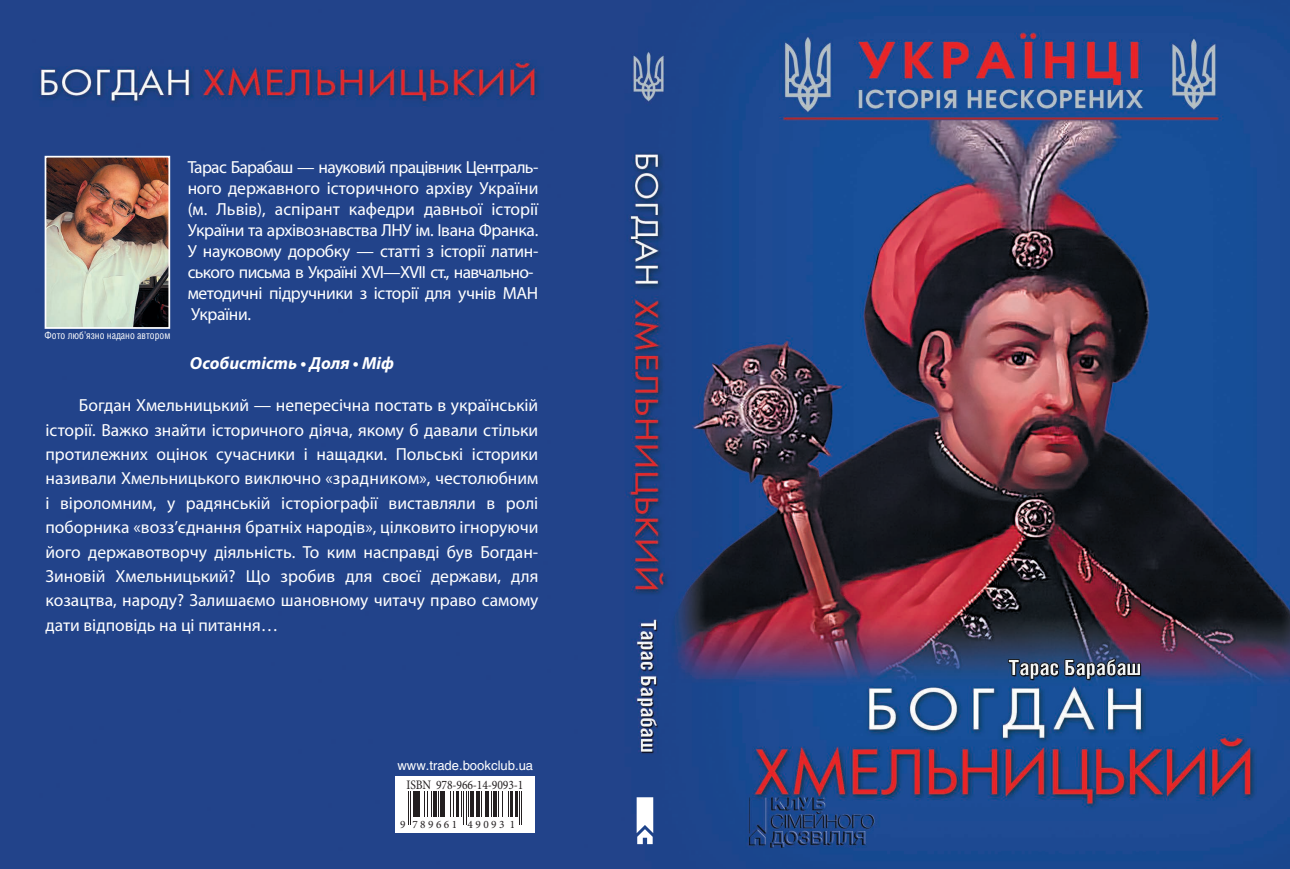
<style>
.page{position:relative;width:1290px;height:869px;background:#fff}
.page>*{position:absolute;margin:0;border:0;box-sizing:border-box;transform-origin:0 0}
.t1{font:17.5px/24.3px "Myriad Pro";letter-spacing:-.02em;color:#fff}
.t2{font:italic 700 17.5px "Myriad Pro";color:#fff}
.t3{font:12.95px "Helios";color:#fff}
.t4{font:12.95px "Minion Pro";letter-spacing:-.01em;color:#231f20;scale:.9 1}
.t5{font:11.2px "Minion Pro";letter-spacing:.22em;color:#231f20}
.t6{font:10.5px "Helios Cond";color:#fff;scale:.95 1}
</style>
<div class="page">
<img style="left:0;top:0;width:1290px;height:868px">
<svg style="left:637px;top:796px;width:16px;height:47px"></svg>
<div style="left:395px;top:776px;width:140px;height:57px;background:#fff"></div>
<hr style="left:408px;top:791px;width:1px;height:33px;background:#231f20">
<hr style="left:410px;top:791px;width:1px;height:33px;background:#231f20">
<hr style="left:413px;top:791px;width:3px;height:26px;background:#231f20">
<hr style="left:418px;top:791px;width:2px;height:26px;background:#231f20">
<svg style="left:424px;top:791px;width:8px;height:26px"></svg>
<hr style="left:433px;top:791px;width:4px;height:26px;background:#231f20">
<svg style="left:438px;top:791px;width:1px;height:26px"></svg>
<div style="left:440px;top:791px;width:5px;height:26px;background:#231f20"></div>
<svg style="left:450px;top:791px;width:4px;height:26px"></svg>
<hr style="left:456px;top:791px;width:2px;height:26px;background:#231f20">
<svg style="left:461px;top:791px;width:1px;height:26px"></svg>
<hr style="left:463px;top:791px;width:1px;height:33px;background:#231f20">
<hr style="left:466px;top:791px;width:1px;height:33px;background:#231f20">
<svg style="left:468px;top:791px;width:1px;height:26px"></svg>
<hr style="left:471px;top:791px;width:3px;height:26px;background:#231f20">
<hr style="left:477px;top:791px;width:3px;height:26px;background:#231f20">
<svg style="left:481px;top:791px;width:1px;height:26px"></svg>
<hr style="left:485px;top:791px;width:3px;height:26px;background:#231f20">
<svg style="left:491px;top:791px;width:1px;height:26px"></svg>
<hr style="left:493px;top:791px;width:4px;height:26px;background:#231f20">
<svg style="left:498px;top:791px;width:11px;height:26px"></svg>
<hr style="left:510px;top:791px;width:2px;height:26px;background:#231f20">
<hr style="left:515px;top:791px;width:2px;height:26px;background:#231f20">
<hr style="left:519px;top:791px;width:1px;height:33px;background:#231f20">
<hr style="left:521px;top:791px;width:1px;height:33px;background:#231f20">
<img style="left:48px;top:159px;width:119px;height:167px">
<div style="left:45px;top:156px;width:125px;height:173px;border:2px solid #fff"></div>
<p class="t1" style="left:188px;top:157px;width:352px;line-height:21px">Тарас Барабаш — науковий працівник Централь&shy;ного державного історичного архіву України (м. Львів), аспірант кафедри давньої історії України та архівознавства ЛНУ ім. Івана Франка.<br>У науковому доробку — статті з історії латин&shy;ського письма в Україні ХVI—ХVII ст., навчально&shy;методичні підручники з історії для учнів МАН України.</p>
<p class="t2" style="left:190px;top:351px;width:206px">Особистість • Доля • Міф</p>
<p class="t1" style="left:45px;top:392px;width:494px;text-align:justify;text-indent:33px">Богдан Хмельницький — непересічна постать в українській історії. Важко знайти історичного діяча, якому б давали стільки протилежних оцінок сучасники і нащадки. Польські історики називали Хмельницького виключно «зрадником», честолюбним і віроломним, у радянській історіографії виставляли в ролі поборника «возз’єднання братніх народів», цілковито ігноруючи його державотворчу діяльність. То ким насправді був Богдан-Зиновій Хмельницький? Що зробив для своєї держави, для козацтва, народу? Залишаємо шановному читачу право самому дати відповідь на ці питання…</p>
<p class="t6" style="left:45px;top:329px;width:134px">Фото люб’язно надано автором</p>
<p class="t3" style="left:397px;top:757px;width:137px">www.trade.bookclub.ua</p>
<p class="t4" style="left:407px;top:775px;width:131px">ISBN 978-966-14-9093-1</p>
<p class="t5" style="left:400px;top:816px;width:116px">9 789661 49093 1</p>
</div>
